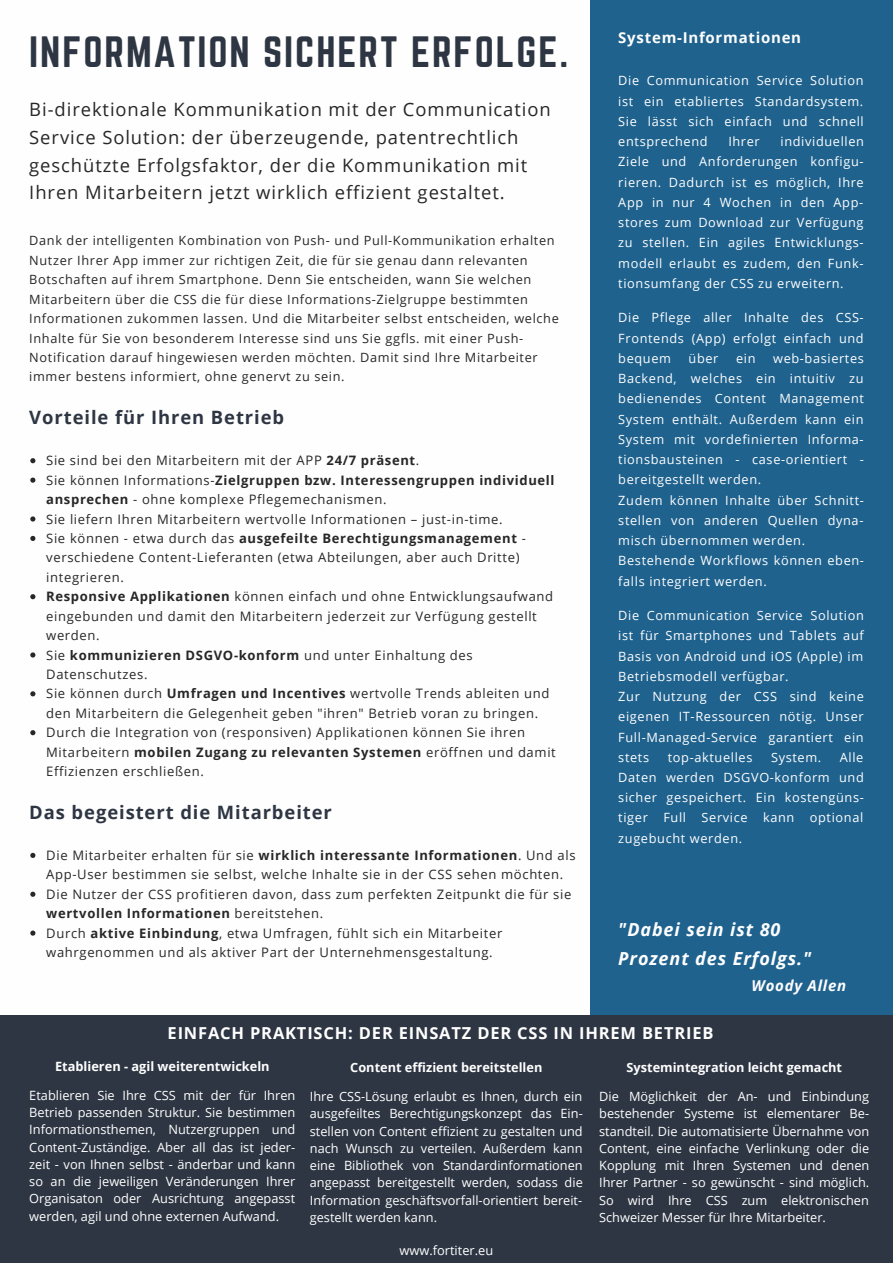
<style>
.page{position:relative;width:893px;height:1264px;background:#fff}
.page>*{position:absolute;margin:0;border:0;box-sizing:border-box;transform-origin:0 0}
.t1{font:38.25px "Norwester";letter-spacing:.05em;color:#2e3643}
.t2{font:18.45px/27.6px "Open Sans";letter-spacing:.05em;color:#272727}
.t3{font:700 18.45px "Open Sans";letter-spacing:.05em;color:#2e3643}
.t4{font:italic 700 18px/29.2px "Open Sans";letter-spacing:.05em;color:#fefefe}
.t5{font:700 16.5px "Open Sans";letter-spacing:.05em;color:#fff}
.t6{font:700 15px "Open Sans";letter-spacing:.05em;color:#fefefe}
.t7{font:italic 700 15px "Open Sans";letter-spacing:.05em;color:#fefefe}
.t8{font:13.05px/19.4px "Open Sans";letter-spacing:.05em;color:#272727}
.t9{font:12.75px/20.2px "Open Sans";letter-spacing:.05em;color:#fefefe;text-align:justify}
.t10{font:12.75px/17.2px "Open Sans";color:#fff;text-align:justify}
.t11{font:12.75px/19.4px "Open Sans";letter-spacing:.05em;color:#272727}
.t12{font:700 12.75px "Open Sans";color:#fff}
.s1{font-weight:700}
</style>
<div class="page">
<div style="left:590px;top:0;width:302px;height:1262px;background:#1f628e"></div>
<div style="left:0;top:1015px;width:892px;height:247px;background:#2e3643"></div>
<svg style="left:30px;top:458px;width:5px;height:5px"></svg>
<svg style="left:30px;top:477px;width:5px;height:5px"></svg>
<svg style="left:30px;top:516px;width:5px;height:5px"></svg>
<svg style="left:30px;top:536px;width:5px;height:5px"></svg>
<svg style="left:30px;top:594px;width:5px;height:5px"></svg>
<svg style="left:30px;top:652px;width:5px;height:5px"></svg>
<svg style="left:30px;top:691px;width:5px;height:5px"></svg>
<svg style="left:30px;top:730px;width:5px;height:5px"></svg>
<svg style="left:30px;top:852px;width:5px;height:6px"></svg>
<svg style="left:30px;top:891px;width:5px;height:5px"></svg>
<svg style="left:30px;top:930px;width:5px;height:5px"></svg>
<h1 class="t1" style="left:29px;top:29px;width:540px">INFORMATION SICHERT ERFOLGE.</h1>
<h2 class="t2" style="left:29px;top:95px;width:523px">Bi-direktionale Kommunikation mit der Communication Service Solution: der überzeugende, patentrechtlich geschützte Erfolgsfaktor, der die Kommunikation mit Ihren Mitarbeitern jetzt wirklich effizient gestaltet.</h2>
<p class="t11" style="left:29px;top:231px;width:531px">Dank der intelligenten Kombination von Push- und Pull-Kommunikation erhalten Nutzer Ihrer App immer zur richtigen Zeit, die für sie genau dann relevanten Botschaften auf ihrem Smartphone. Denn Sie entscheiden, wann Sie welchen Mitarbeitern über die CSS die für diese Informations-Zielgruppe bestimmten Informationen zukommen lassen. Und die Mitarbeiter selbst entscheiden, welche Inhalte für Sie von besonderem Interesse sind uns Sie ggfls. mit einer Push-Notification darauf hingewiesen werden möchten. Damit sind Ihre Mitarbeiter immer bestens informiert, ohne genervt zu sein.</p>
<h2 class="t3" style="left:29px;top:405px;width:256px">Vorteile für Ihren Betrieb</h2>
<p class="t8" style="left:46px;top:450px;width:511px">Sie sind bei den Mitarbeitern mit der APP <span class="s1">24/7 präsent</span>.<br>Sie können Informations-<span class="s1">Zielgruppen bzw. Interessengruppen individuell ansprechen</span> - ohne komplexe Pflegemechanismen.<br>Sie liefern Ihren Mitarbeitern wertvolle Informationen – just-in-time.<br>Sie können - etwa durch das <span class="s1">ausgefeilte Berechtigungsmanagement</span> - verschiedene Content-Lieferanten (etwa Abteilungen, aber auch Dritte) integrieren.<br><span class="s1">Responsive Applikationen</span> können einfach und ohne Entwicklungsaufwand eingebunden und damit den Mitarbeitern jederzeit zur Verfügung gestellt werden.<br>Sie <span class="s1">kommunizieren DSGVO-konform</span> und unter Einhaltung des Datenschutzes.<br>Sie können durch <span class="s1">Umfragen und Incentives</span> wertvolle Trends ableiten und den Mitarbeitern die Gelegenheit geben "ihren" Betrieb voran zu bringen.<br>Durch die Integration von (responsiven) Applikationen können Sie ihren Mitarbeitern <span class="s1">mobilen Zugang zu relevanten Systemen</span> eröffnen und damit Effizienzen erschließen.</p>
<h2 class="t3" style="left:29px;top:799px;width:304px">Das begeistert die Mitarbeiter</h2>
<p class="t6" style="left:618px;top:27px;width:184px">System-Informationen</p>
<p class="t9" style="left:618px;top:70px;width:247px">Die Communication Service Solution ist ein etabliertes Standardsystem.<br>Sie lässt sich einfach und schnell entsprechend</p>
<p class="t9" style="left:618px;top:131px;width:247px;text-indent:162px">individuellen Ziele und Anforderungen konfigu&shy;rieren. Dadurch ist es möglich, Ihre App in nur 4 Wochen in den App&shy;stores zum Download zur Verfügung zu stellen. Ein agiles Entwicklungs&shy;modell erlaubt es zudem, den Funk&shy;tionsumfang der CSS zu erweitern.</p>
<p class="t9" style="left:618px;top:307px;width:247px">Die Pflege aller Inhalte des CSS-Frontends (App) erfolgt einfach und bequem</p>
<p class="t9" style="left:728px;top:131px;width:33px">Ihrer</p>
<p class="t9" style="left:618px;top:348px;width:247px;text-align:left;text-indent:155px">web-basiertes<br>Backend, welches ein intuitiv zu bedienendes Content Management<br>System enthält. Außerdem kann ein<br>System mit vordefinierten Informa&shy;tionsbausteinen - case-orientiert - bereitgestellt werden.<br>Zudem können Inhalte über Schnitt&shy;stellen von anderen Quellen dyna&shy;misch übernommen werden.<br>Bestehende Workflows können eben&shy;falls integriert werden.</p>
<p class="t9" style="left:618px;top:605px;width:247px;text-align:left">Die Communication Service Solution ist für Smartphones und Tablets auf<br>Basis von Android und iOS (Apple) im<br>Betriebsmodell verfügbar.<br>Zur Nutzung der CSS sind keine eigenen IT-Ressourcen nötig. Unser<br>Full-Managed-Service garantiert ein stets</p>
<p class="t9" style="left:688px;top:348px;width:31px">über</p>
<p class="t9" style="left:736px;top:348px;width:21px">ein</p>
<p class="t9" style="left:618px;top:746px;width:247px;text-indent:221px">Alle Daten werden DSGVO-konform und sicher gespeichert. Ein kostengüns&shy;tiger Full Service kann optional zugebucht werden.</p>
<p class="t9" style="left:667px;top:746px;width:86px">top-aktuelles</p>
<p class="t9" style="left:771px;top:746px;width:52px">System.</p>
<p class="t8" style="left:46px;top:845px;width:531px">Die Mitarbeiter erhalten für sie <span class="s1">wirklich interessante Informationen</span>. Und als App-User bestimmen sie selbst, welche Inhalte sie in der CSS sehen möchten.<br>Die Nutzer der CSS profitieren davon, dass zum perfekten Zeitpunkt die für sie <span class="s1">wertvollen Informationen</span> bereitstehen.<br>Durch <span class="s1">aktive Einbindung</span>, etwa Umfragen, fühlt sich ein Mitarbeiter wahrgenommen und als aktiver Part der Unternehmensgestaltung.</p>
<h3 class="t4" style="left:618px;top:914px;width:194px">"Dabei sein ist 80<br>Prozent des Erfolgs."</h3>
<p class="t7" style="left:751px;top:975px;width:96px">Woody Allen</p>
<p class="t5" style="left:168px;top:1020px;width:547px">EINFACH PRAKTISCH: DER EINSATZ DER CSS IN IHREM BETRIEB</p>
<p class="t12" style="left:55px;top:1056px;width:216px">Etablieren - agil weiterentwickeln</p>
<p class="t10" style="left:29px;top:1086px;width:267px">Etablieren Sie Ihre CSS mit der für Ihren Betrieb passenden Struktur. Sie bestimmen Informationsthemen, Nutzergruppen und Content-Zuständige. Aber all das ist jeder&shy;zeit - von Ihnen selbst - änderbar und kann so an die jeweiligen Veränderungen Ihrer Organisaton oder Ausrichtung angepasst werden, agil und ohne externen Aufwand.</p>
<p class="t12" style="left:350px;top:1058px;width:193px">Content effizient bereitstellen</p>
<p class="t10" style="left:310px;top:1087px;width:274px">Ihre CSS-Lösung erlaubt es Ihnen, durch ein ausgefeiltes Berechtigungskonzept das Ein&shy;stellen von Content effizient zu gestalten und nach Wunsch zu verteilen. Außerdem kann eine Bibliothek von Standardinformationen angepasst bereitgestellt werden, sodass die Information geschäftsvorfall-orientiert bereit&shy;gestellt werden kann.</p>
<p class="t10" style="left:399px;top:1241px;width:95px">www.fortiter.eu</p>
<p class="t12" style="left:626px;top:1058px;width:217px">Systemintegration leicht gemacht</p>
<p class="t10" style="left:599px;top:1087px;width:271px">Die Möglichkeit der An- und Einbindung bestehender Systeme ist elementarer Be&shy;standteil. Die automatisierte Übernahme von Content, eine einfache Verlinkung oder die Kopplung mit Ihren Systemen und denen Ihrer Partner - so gewünscht - sind möglich.<br>So wird Ihre CSS zum elektronischen Schweizer Messer für Ihre Mitarbeiter.</p>
</div>
